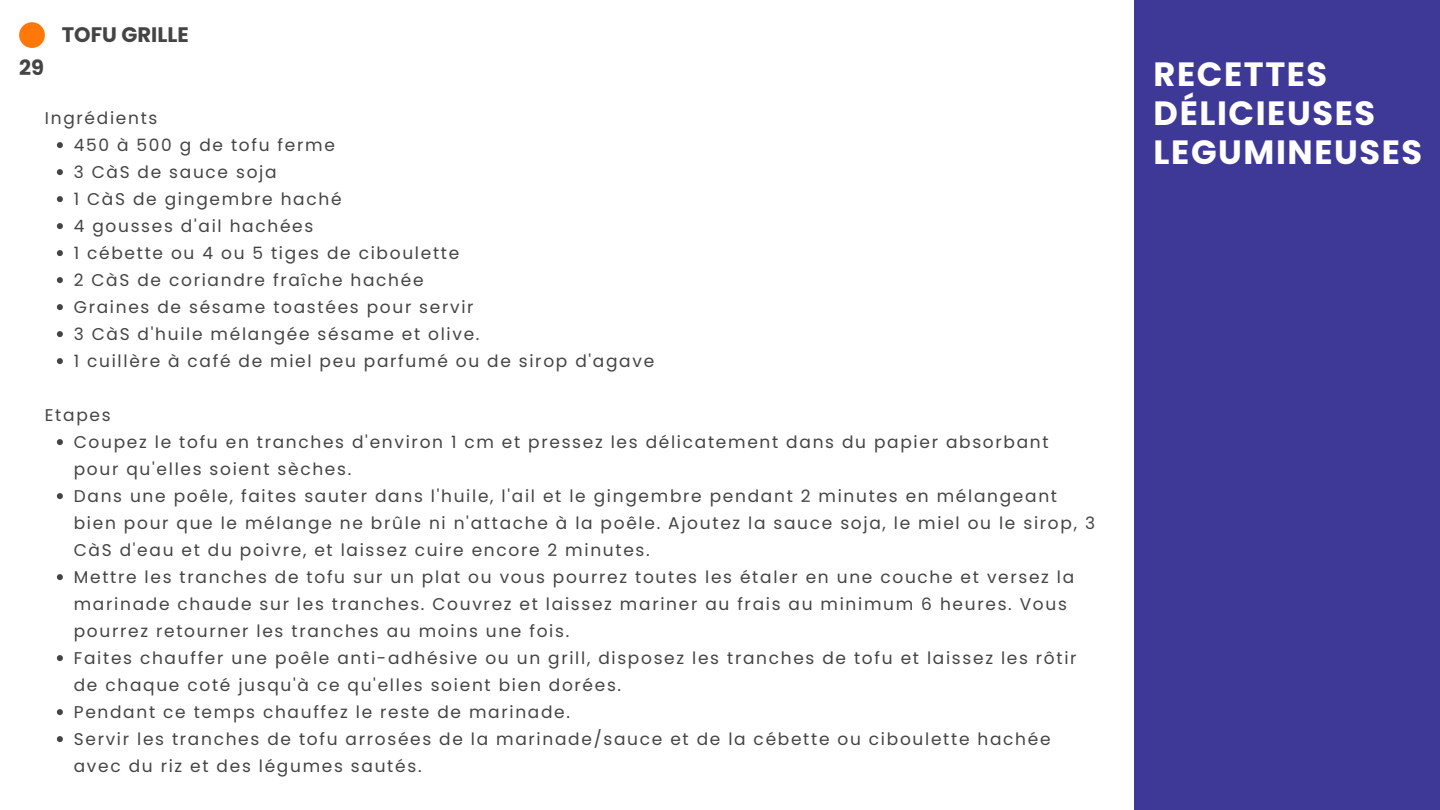
<style>
.page{position:relative;width:1440px;height:810px;background:#fff}
.page>*{position:absolute;margin:0;border:0;box-sizing:border-box;transform-origin:0 0}
.t1{font:700 33.6px/39px "Poppins";letter-spacing:.045em;color:#fff}
.t2{font:700 21px "Poppins";color:#444}
.t3{font:17px/27px "Poppins";letter-spacing:.1em;color:#444}
</style>
<div class="page">
<div style="left:19px;top:22px;width:26px;height:26px;background:#ff7809;border-radius:50%"></div>
<div style="left:1134px;top:0;width:306px;height:810px;background:#3e3996"></div>
<svg style="left:57px;top:142px;width:6px;height:6px"></svg>
<svg style="left:57px;top:169px;width:6px;height:6px"></svg>
<svg style="left:57px;top:196px;width:6px;height:6px"></svg>
<svg style="left:57px;top:223px;width:6px;height:6px"></svg>
<svg style="left:57px;top:250px;width:6px;height:6px"></svg>
<svg style="left:57px;top:277px;width:6px;height:6px"></svg>
<svg style="left:57px;top:304px;width:6px;height:6px"></svg>
<svg style="left:57px;top:331px;width:6px;height:6px"></svg>
<svg style="left:57px;top:358px;width:6px;height:6px"></svg>
<svg style="left:57px;top:439px;width:6px;height:6px"></svg>
<svg style="left:57px;top:493px;width:6px;height:6px"></svg>
<svg style="left:57px;top:574px;width:6px;height:6px"></svg>
<svg style="left:57px;top:655px;width:6px;height:6px"></svg>
<svg style="left:57px;top:709px;width:6px;height:6px"></svg>
<svg style="left:57px;top:736px;width:6px;height:6px"></svg>
<p class="t2" style="left:19px;top:53px;width:26px">29</p>
<p class="t2" style="left:62px;top:19px;width:128px">TOFU GRILLE</p>
<p class="t3" style="left:74px;top:105px;width:582px;text-indent:-29px">Ingrédients<br>450 à 500 g de tofu ferme<br>3 CàS de sauce soja<br>1 CàS de gingembre haché<br>4 gousses d'ail hachées<br>1 cébette ou 4 ou 5 tiges de ciboulette<br>2 CàS de coriandre fraîche hachée<br>Graines de sésame toastées pour servir<br>3 CàS d'huile mélangée sésame et olive.<br>1 cuillère à café de miel peu parfumé ou de sirop d'agave</p>
<p class="t3" style="left:74px;top:402px;width:1023px;text-indent:-29px">Etapes<br>Coupez le tofu en tranches d'environ 1 cm et pressez les délicatement dans du papier absorbant pour qu'elles soient sèches.<br>Dans une poêle, faites sauter dans l'huile, l'ail et le gingembre pendant 2 minutes en mélangeant bien pour que le mélange ne brûle ni n'attache à la poêle. Ajoutez la sauce soja, le miel ou le sirop, 3<br>CàS d'eau et du poivre, et laissez cuire encore 2 minutes.<br>Mettre les tranches de tofu sur un plat ou vous pourrez toutes les étaler en une couche et versez la marinade chaude sur les tranches. Couvrez et laissez mariner au frais au minimum 6 heures. Vous pourrez retourner les tranches au moins une fois.<br>Faites chauffer une poêle anti-adhésive ou un grill, disposez les tranches de tofu et laissez les rôtir de chaque coté jusqu'à ce qu'elles soient bien dorées.<br>Pendant ce temps chauffez le reste de marinade.<br>Servir les tranches de tofu arrosées de la marinade/sauce et de la cébette ou ciboulette hachée avec du riz et des légumes sautés.</p>
<h1 class="t1" style="left:1154px;top:55px;width:270px">RECETTES<br>DÉLICIEUSES<br>LEGUMINEUSES</h1>
</div>
